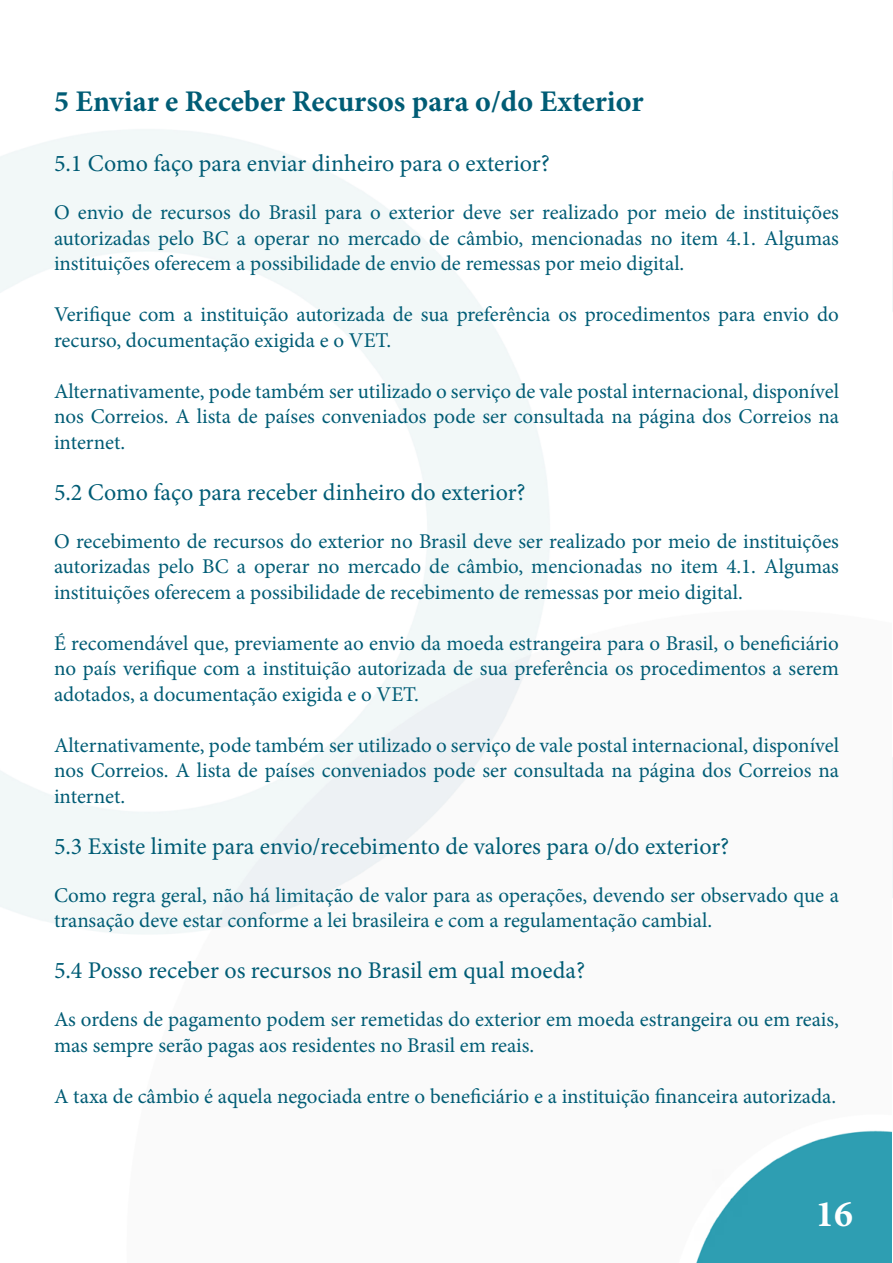
<style>
.page{position:relative;width:893px;height:1263px;background:#fff}
.page>*{position:absolute;margin:0;border:0;box-sizing:border-box;transform-origin:0 0}
.t1{font:700 37.5px "Minion Pro";color:#fff}
.t2{font:700 30px "Minion Pro";color:#005c75}
.t3{font:24px "Minion Pro";color:#005c75}
.t4{font:21px/25.5px "Minion Pro";color:#005c75;text-align:justify}
</style>
<div class="page">
<img style="left:0;top:129px;width:893px;height:1134px">
<h2 class="t2" style="left:54px;top:80px;width:591px">5 Enviar e Receber Recursos para o/do Exterior</h2>
<p class="t3" style="left:54px;top:147px;width:497px">5.1 Como faço para enviar dinheiro para o exterior?</p>
<p class="t4" style="left:54px;top:200px;width:786px">O envio de recursos do Brasil para o exterior deve ser realizado por meio de instituições autorizadas pelo BC a operar no mercado de câmbio, mencionadas no item 4.1. Algumas instituições oferecem a possibilidade de envio de remessas por meio digital.</p>
<p class="t4" style="left:54px;top:302px;width:786px">Verifique com a instituição autorizada de sua preferência os procedimentos para envio do recurso, documentação exigida e o VET.</p>
<p class="t4" style="left:54px;top:378px;width:787px">Alternativamente, pode também ser utilizado o serviço de vale postal internacional, disponível nos Correios. A lista de países conveniados pode ser consultada na página dos Correios na internet.</p>
<p class="t3" style="left:54px;top:476px;width:473px">5.2 Como faço para receber dinheiro do exterior?</p>
<p class="t4" style="left:54px;top:528px;width:786px">O recebimento de recursos do exterior no Brasil deve ser realizado por meio de instituições autorizadas pelo BC a operar no mercado de câmbio, mencionadas no item 4.1. Algumas instituições oferecem a possibilidade de recebimento de remessas por meio digital.</p>
<p class="t4" style="left:54px;top:630px;width:786px">É recomendável que, previamente ao envio da moeda estrangeira para o Brasil, o beneficiário no país verifique com a instituição autorizada de sua preferência os procedimentos a serem adotados, a documentação exigida e o VET.</p>
<p class="t4" style="left:54px;top:732px;width:787px">Alternativamente, pode também ser utilizado o serviço de vale postal internacional, disponível nos Correios. A lista de países conveniados pode ser consultada na página dos Correios na internet.</p>
<p class="t3" style="left:54px;top:830px;width:677px">5.3 Existe limite para envio/recebimento de valores para o/do exterior?</p>
<p class="t4" style="left:54px;top:882px;width:786px">Como regra geral, não há limitação de valor para as operações, devendo ser observado que a transação deve estar conforme a lei brasileira e com a regulamentação cambial.</p>
<p class="t3" style="left:54px;top:954px;width:533px">5.4 Posso receber os recursos no Brasil em qual moeda?</p>
<p class="t4" style="left:54px;top:1007px;width:786px">As ordens de pagamento podem ser remetidas do exterior em moeda estrangeira ou em reais, mas sempre serão pagas aos residentes no Brasil em reais.</p>
<p class="t4" style="left:54px;top:1083px;width:784px">A taxa de câmbio é aquela negociada entre o beneficiário e a instituição financeira autorizada.</p>
<h1 class="t1" style="left:815px;top:1188px;width:39px">16</h1>
</div>
